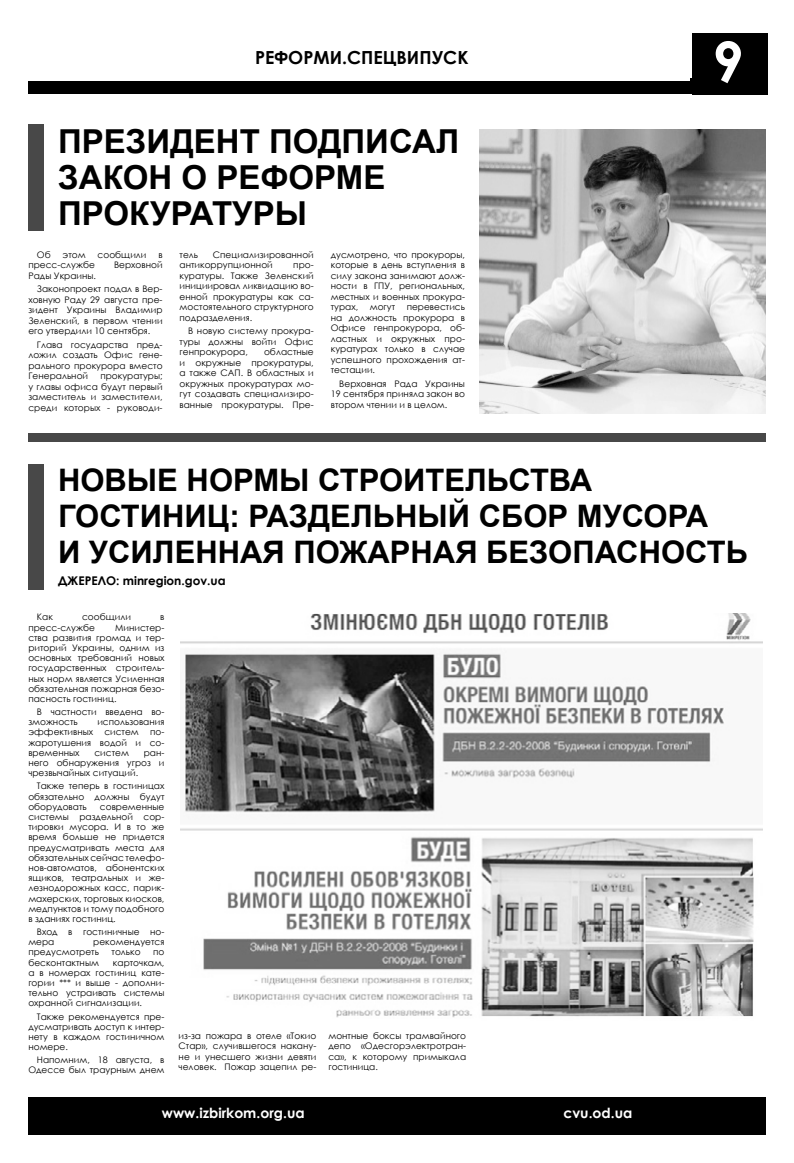
<style>
.page{position:relative;width:794px;height:1163px;background:#fff}
.page>*{position:absolute;margin:0;border:0;box-sizing:border-box;transform-origin:0 0}
.t1{font:700 56px "Century Gothic";color:#fff}
.t2{font:700 33px/36px "Arial";color:#000}
.t3{font:700 31px/36px "Arial";color:#000}
.t4{font:700 18px "Century Gothic";color:#000}
.t5{font:700 14px "Century Gothic";color:#fff}
.t6{font:700 12px "Century Gothic";color:#000}
.t7{font:9px/10.2px "Century Gothic";color:#000;text-align:justify}
</style>
<div class="page">
<div style="left:28px;top:78px;width:737px;height:16px;background:#000"></div>
<div style="left:692px;top:33px;width:76px;height:61px;background:#000"></div>
<div style="left:28px;top:1097px;width:737px;height:37px;background:#000"></div>
<div style="left:28px;top:45px;width:662px;height:35px;background:#fff"></div>
<div style="left:28px;top:125px;width:16px;height:106px;background:#484848"></div>
<div style="left:28px;top:464px;width:16px;height:126px;background:#484848"></div>
<img style="left:181px;top:613px;width:581px;height:405px">
<div style="left:28px;top:433px;width:737px;height:8px;background:#484848"></div>
<img style="left:479px;top:129px;width:286px;height:284px">
<h3 class="t4" style="left:185px;top:41px;width:400px">ІЗБІРКОМ: ВЛАДА ПІД КОНТРОЛЕМ ВИБОРЦІВ</h3>
<h1 class="t1" style="left:712px;top:19px;width:33px">9</h1>
<h3 class="t4" style="left:255px;top:43px;width:215px">РЕФОРМИ.СПЕЦВИПУСК</h3>
<h3 class="t4" style="left:242px;top:48px;width:273px">МІСЦЕВІ ДЕПУТАТИ. АТЕСТАЦІЯ</h3>
<h2 class="t2" style="left:58px;top:124px;width:403px">ПРЕЗИДЕНТ ПОДПИСАЛ<br>ЗАКОН О РЕФОРМЕ<br>ПРОКУРАТУРЫ</h2>
<p class="t7" style="left:37px;top:249px;width:15px">Об</p>
<p class="t7" style="left:63px;top:249px;width:25px">этом</p>
<p class="t7" style="left:98px;top:249px;width:50px">сообщили</p>
<p class="t7" style="left:158px;top:249px;width:6px">в</p>
<p class="t7" style="left:28px;top:260px;width:68px">пресс-службе</p>
<p class="t7" style="left:114px;top:260px;width:50px">Верховной</p>
<p class="t7" style="left:37px;top:269px;width:127px;line-height:13.3px;text-indent:-9px">Рады Украины.<br>Законопроект подал в Вер-</p>
<p class="t7" style="left:28px;top:294px;width:136px;line-height:10.5px">ховную Раду 29 августа пре&shy;зидент Украины Владимир Зеленский, в первом чтении его утвердили 10 сентября.</p>
<p class="t7" style="left:28px;top:339px;width:136px;line-height:10.5px;text-indent:9px">Глава государства пред&shy;ложил создать Офис гене&shy;рального прокурора вместо Генеральной</p>
<p class="t7" style="left:28px;top:370px;width:136px;line-height:10.5px;text-indent:72px">прокуратуры; у главы офиса будут первый заместитель и заместители, среди которых - руководи-</p>
<p class="t7" style="left:180px;top:249px;width:136px;line-height:10.5px;text-indent:33px">Специализированной антикоррупционной</p>
<p class="t7" style="left:180px;top:249px;width:20px">тель</p>
<p class="t7" style="left:180px;top:260px;width:136px;line-height:10.5px;text-indent:114px">про&shy;куратуры. Также Зеленский инициировал ликвидацию во&shy;енной прокуратуры как са&shy;мостоятельного структурного подразделения.</p>
<p class="t7" style="left:180px;top:325px;width:136px;line-height:10.5px;text-indent:9px">В новую систему прокура&shy;туры должны войти Офис генпрокурора,</p>
<p class="t7" style="left:180px;top:346px;width:136px;line-height:10.5px;text-indent:84px">областные и окружные прокуратуры, а также САП. В областных и окружных прокуратурах мо&shy;гут создавать специализиро&shy;ванные прокуратуры. Пре-</p>
<p class="t7" style="left:331px;top:249px;width:136px;line-height:10.5px">дусмотрено, что прокуроры, которые в день вступления в силу закона занимают долж&shy;ности в ГПУ, региональных, местных и военных прокура&shy;турах,</p>
<p class="t7" style="left:331px;top:302px;width:136px;line-height:10.5px;text-indent:76px">перевестись на должность прокурора в Офисе генпрокурора, об&shy;ластных и окружных про&shy;куратурах только в случае успешного прохождения ат&shy;тестации.</p>
<p class="t7" style="left:331px;top:378px;width:136px;line-height:10.5px;text-indent:9px">Верховная Рада Украины 19 сентября приняла закон во втором чтении и в целом.</p>
<p class="t7" style="left:370px;top:302px;width:27px">могут</p>
<h3 class="t3" style="left:58px;top:462px;width:691px">НОВЫЕ НОРМЫ СТРОИТЕЛЬСТВА<br>ГОСТИНИЦ: РАЗДЕЛЬНЫЙ СБОР МУСОРА<br>И УСИЛЕННАЯ ПОЖАРНАЯ БЕЗОПАСНОСТЬ</h3>
<h3 class="t6" style="left:58px;top:572px;width:169px">ДЖЕРЕЛО: minregion.gov.ua</h3>
<p class="t7" style="left:37px;top:611px;width:18px">Как</p>
<p class="t7" style="left:82px;top:611px;width:50px">сообщили</p>
<p class="t7" style="left:160px;top:611px;width:6px">в</p>
<p class="t7" style="left:28px;top:622px;width:68px">пресс-службе</p>
<p class="t7" style="left:28px;top:622px;width:138px;text-indent:87px">Министер&shy;ства развития громад и тер&shy;риторий Украины, одним из основных требований новых государственных строитель&shy;ных норм является Усиленная обязательная пожарная безо&shy;пасность гостиниц.</p>
<p class="t7" style="left:28px;top:706px;width:138px;text-indent:9px">В частности введена во&shy;зможность</p>
<p class="t7" style="left:97px;top:716px;width:69px">использования</p>
<p class="t7" style="left:28px;top:726px;width:66px">эффективных</p>
<p class="t7" style="left:104px;top:726px;width:36px">систем</p>
<p class="t7" style="left:28px;top:726px;width:138px;text-indent:122px">по&shy;жаротушения водой и со&shy;временных</p>
<p class="t7" style="left:28px;top:747px;width:138px;text-indent:115px">ран&shy;него обнаружения угроз и чрезвычайных ситуаций.</p>
<p class="t7" style="left:28px;top:780px;width:138px;text-indent:9px">Также теперь в гостиницах обязательно должны будут оборудовать</p>
<p class="t7" style="left:94px;top:747px;width:36px">систем</p>
<p class="t7" style="left:28px;top:801px;width:138px;text-indent:72px">современные системы раздельной сор&shy;тировки мусора. И в то же время больше не придется предусматривать места для обязательных сейчас телефо&shy;нов-автоматов, абонентских ящиков, театральных и же&shy;лезнодорожных касс, парик&shy;махерских, торговых киосков, медпунктов и тому подобного в зданиях гостиниц.</p>
<p class="t7" style="left:28px;top:926px;width:138px;text-indent:9px">Вход в гостиничные но&shy;мера</p>
<p class="t7" style="left:28px;top:936px;width:138px;text-indent:65px">рекомендуется предусмотреть</p>
<p class="t7" style="left:111px;top:946px;width:31px">только</p>
<p class="t7" style="left:153px;top:946px;width:13px">по</p>
<p class="t7" style="left:28px;top:956px;width:72px">бесконтактным</p>
<p class="t7" style="left:28px;top:956px;width:138px;text-indent:85px">карточкам, а в номерах гостиниц кате&shy;гории *** и выше - дополни&shy;тельно устраивать системы охранной сигнализации.</p>
<p class="t7" style="left:28px;top:1010px;width:138px;text-indent:9px">Также рекомендуется пре&shy;дусматривать доступ к интер&shy;нету в каждом гостиничном номере.</p>
<p class="t7" style="left:28px;top:1054px;width:138px;text-align:right">Напомним, 18 августа, в<br>Одессе был траурным днем</p>
<p class="t7" style="left:179px;top:1030px;width:139px">из-за пожара в отеле «Токио Стар», случившегося накану&shy;не и унесшего жизни девяти человек. Пожар зацепил ре-</p>
<p class="t7" style="left:328px;top:1030px;width:139px">монтные боксы трамвайного депо «Одесгорэлектротран&shy;са», к которому примыкала гостиница.</p>
<h3 class="t5" style="left:162px;top:1102px;width:144px">www.izbirkom.org.ua</h3>
<h3 class="t5" style="left:563px;top:1102px;width:70px">cvu.od.ua</h3>
</div>
